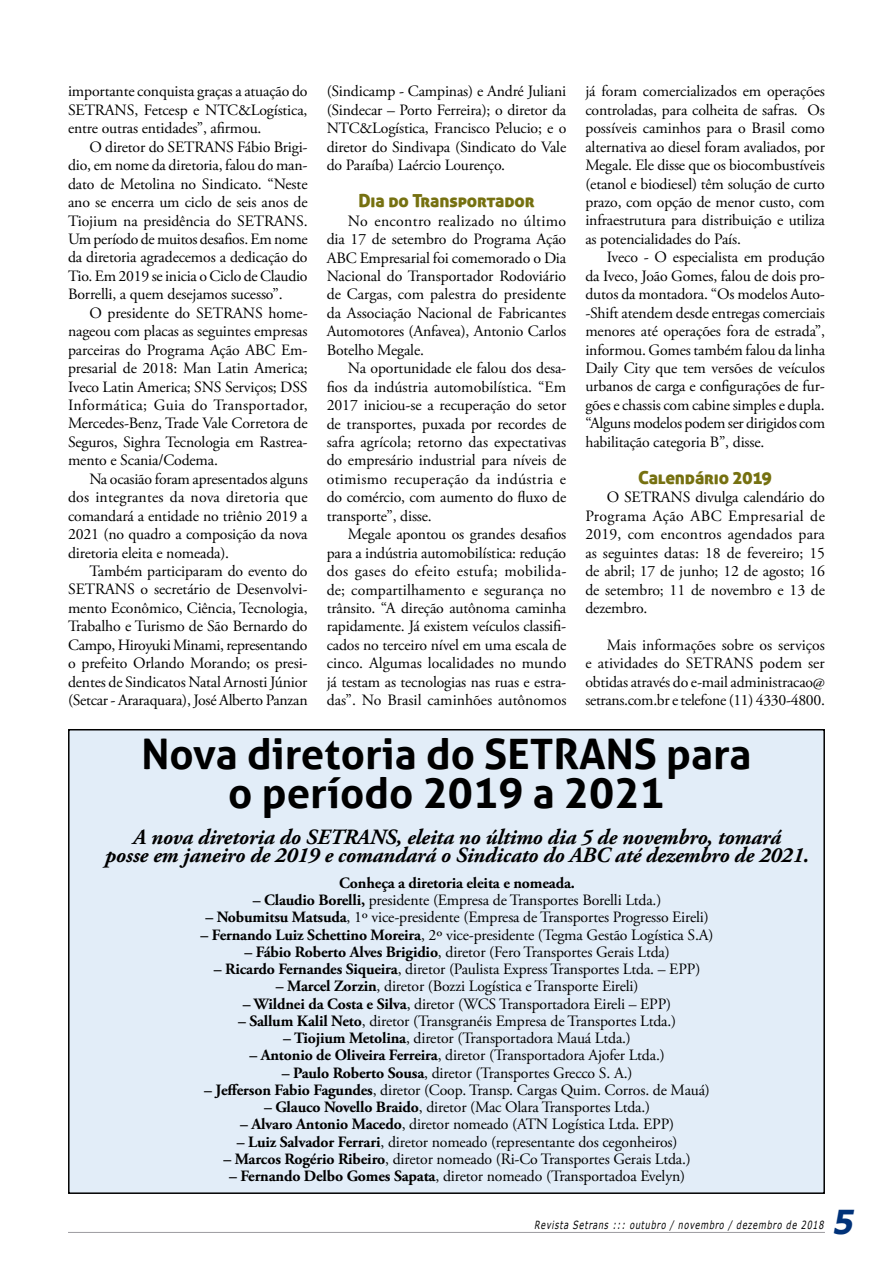
<style>
.page{position:relative;width:893px;height:1263px;background:#fff}
.page>*{position:absolute;margin:0;border:0;box-sizing:border-box;transform-origin:0 0}
.t1{font:700 42px/39px "Aller";color:#000;text-align:center}
.t2{font:italic 700 33px "Verdana";color:#003279;scale:.9 1}
.t3{font:italic 700 21.75px/17.2px "Adobe Garamond Pro";letter-spacing:-.01em;color:#000;text-align:center}
.t4{font:18px "Aller Display";letter-spacing:-.01em;color:#767111}
.t5{font:15.75px/18.5px "Adobe Garamond Pro";letter-spacing:-.01em;color:#000;text-align:justify}
.t6{font:700 15.75px "Adobe Garamond Pro";letter-spacing:-.01em;color:#000}
.t7{font:italic 11.25px "Verdana";color:#000;scale:.71 1}
.s1{font-weight:700}
</style>
<div class="page">
<hr style="left:68px;top:1232px;width:757px;height:1px;background:#9c9ba0">
<div style="left:69px;top:730px;width:755px;height:463px;background:#e2edf8"></div>
<div style="left:68px;top:729px;width:757px;height:465px;border:2px solid #000"></div>
<p class="t5" style="left:68px;top:83px;width:241px">importante conquista graças a atuação do SETRANS, Fetcesp e NTC&amp;Logística, entre outras entidades”, afirmou.</p>
<p class="t5" style="left:68px;top:138px;width:241px;text-indent:21px">O diretor do SETRANS Fábio Brigi&shy;dio, em nome da diretoria, falou do man&shy;dato de Metolina no Sindicato. “Neste ano se encerra um ciclo de seis anos de Tiojium na presidência do SETRANS.<br>Um período de muitos desafios. Em nome da diretoria agradecemos a dedicação do Tio. Em 2019 se inicia o Ciclo de Claudio Borrelli, a quem desejamos sucesso”.</p>
<p class="t5" style="left:68px;top:304px;width:241px;text-indent:21px">O presidente do SETRANS home&shy;nageou com placas as seguintes empresas parceiras do Programa Ação ABC Em&shy;presarial de 2018: Man Latin America; Iveco Latin America; SNS Serviços; DSS Informática; Guia do Transportador, Mercedes-Benz, Trade Vale Corretora de Seguros, Sighra Tecnologia em Rastrea&shy;mento e Scania/Codema.</p>
<p class="t5" style="left:68px;top:470px;width:241px;text-indent:21px">Na ocasião foram apresentados alguns dos integrantes da nova diretoria que comandará a entidade no triênio 2019 a 2021 (no quadro a composição da nova diretoria eleita e nomeada).</p>
<p class="t5" style="left:68px;top:562px;width:241px;text-indent:21px">Também participaram do evento do SETRANS o secretário de Desenvolvi&shy;mento Econômico, Ciência, Tecnologia, Trabalho e Turismo de São Bernardo do Campo, Hiroyuki Minami, representando o prefeito Orlando Morando; os presi&shy;dentes de Sindicatos Natal Arnosti Júnior (Setcar - Araraquara), José Alberto Panzan</p>
<p class="t5" style="left:327px;top:83px;width:241px">(Sindicamp - Campinas) e André Juliani (Sindecar – Porto Ferreira); o diretor da NTC&amp;Logística, Francisco Pelucio; e o diretor do Sindivapa (Sindicato do Vale do Paraíba) Laércio Lourenço.</p>
<p class="t4" style="left:358px;top:189px;width:178px">Dia do Transportador</p>
<p class="t5" style="left:327px;top:212px;width:241px;text-indent:21px">No encontro realizado no último dia 17 de setembro do Programa Ação ABC Empresarial foi comemorado o Dia Nacional do Transportador Rodoviário de Cargas, com palestra do presidente da Associação Nacional de Fabricantes Automotores (Anfavea), Antonio Carlos Botelho Megale.</p>
<p class="t5" style="left:327px;top:360px;width:241px;text-indent:21px">Na oportunidade ele falou dos desa&shy;fios da indústria automobilística. “Em 2017 iniciou-se a recuperação do setor de transportes, puxada por recordes de safra agrícola; retorno das expectativas do empresário industrial para níveis de otimismo recuperação da indústria e do comércio, com aumento do fluxo de transporte”, disse.</p>
<p class="t5" style="left:327px;top:525px;width:241px;text-indent:21px">Megale apontou os grandes desafios para a indústria automobilística: redução dos gases do efeito estufa; mobilida&shy;de; compartilhamento e segurança no trânsito. “A direção autônoma caminha rapidamente. Já existem veículos classifi&shy;cados no terceiro nível em uma escala de cinco. Algumas localidades no mundo já testam as tecnologias nas ruas e estra&shy;das”. No Brasil caminhões autônomos</p>
<p class="t5" style="left:585px;top:83px;width:241px">já foram comercializados em operações controladas, para colheita de safras. Os possíveis caminhos para o Brasil como alternativa ao diesel foram avaliados, por Megale. Ele disse que os biocombustíveis (etanol e biodiesel) têm solução de curto prazo, com opção de menor custo, com infraestrutura para distribuição e utiliza as potencialidades do País.</p>
<p class="t5" style="left:585px;top:249px;width:241px;text-indent:21px">Iveco - O especialista em produção da Iveco, João Gomes, falou de dois pro&shy;dutos da montadora. “Os modelos Auto--Shift atendem desde entregas comerciais menores até operações fora de estrada”, informou. Gomes também falou da linha Daily City que tem versões de veículos urbanos de carga e configurações de fur&shy;gões e chassis com cabine simples e dupla. “Alguns modelos podem ser dirigidos com habilitação categoria B”, disse.</p>
<p class="t4" style="left:638px;top:466px;width:136px">Calendário 2019</p>
<p class="t5" style="left:585px;top:489px;width:241px;text-indent:21px">O SETRANS divulga calendário do Programa Ação ABC Empresarial de 2019, com encontros agendados para as seguintes datas: 18 de fevereiro; 15 de abril; 17 de junho; 12 de agosto; 16 de setembro; 11 de novembro e 13 de dezembro.</p>
<p class="t5" style="left:585px;top:636px;width:241px;text-indent:21px">Mais informações sobre os serviços e atividades do SETRANS podem ser obtidas através do e-mail administracao@ setrans.com.br e telefone (11) 4330-4800.</p>
<h1 class="t1" style="left:142px;top:734px;width:611px">Nova diretoria do SETRANS para o período 2019 a 2021</h1>
<h3 class="t3" style="left:105px;top:829px;width:705px">A nova diretoria do SETRANS, eleita no último dia 5 de novembro, tomará<br>posse em janeiro de 2019 e comandará o Sindicato do ABC até dezembro de 2021.</h3>
<p class="t6" style="left:339px;top:874px;width:237px">Conheça a diretoria eleita e nomeada.</p>
<p class="t5" style="left:253px;top:891px;width:410px"><span class="s1">– Claudio Borelli,</span> presidente (Empresa de Transportes Borelli Ltda.)</p>
<p class="t5" style="left:205px;top:909px;width:505px"><span class="s1">– Nobumitsu Matsuda</span>, 1º vice-presidente (Empresa de Transportes Progresso Eireli)</p>
<p class="t5" style="left:201px;top:926px;width:515px"><span class="s1">– Fernando Luiz Schettino Moreira</span>, 2º vice-presidente (Tegma Gestão Logística S.A)</p>
<p class="t5" style="left:244px;top:943px;width:427px"><span class="s1">– Fábio Roberto Alves Brigidio</span>, diretor (Fero Transportes Gerais Ltda)</p>
<p class="t5" style="left:214px;top:960px;width:488px"><span class="s1">– Ricardo Fernandes Siqueira</span>, diretor (Paulista Express Transportes Ltda. – EPP)</p>
<p class="t5" style="left:276px;top:978px;width:364px"><span class="s1">– Marcel Zorzin</span>, diretor (Bozzi Logística e Transporte Eireli)</p>
<p class="t5" style="left:243px;top:995px;width:430px"><span class="s1">– Wildnei da Costa e Silva</span>, diretor (WCS Transportadora Eireli – EPP)</p>
<p class="t5" style="left:238px;top:1012px;width:440px"><span class="s1">– Sallum Kalil Neto</span>, diretor (Transgranéis Empresa de Transportes Ltda.)</p>
<p class="t5" style="left:283px;top:1029px;width:349px"><span class="s1">– Tiojium Metolina</span>, diretor (Transportadora Mauá Ltda.)</p>
<p class="t5" style="left:249px;top:1047px;width:417px"><span class="s1">– Antonio de Oliveira Ferreira</span>, diretor (Transportadora Ajofer Ltda.)</p>
<p class="t5" style="left:282px;top:1064px;width:352px"><span class="s1">– Paulo Roberto Sousa</span>, diretor (Transportes Grecco S. A.)</p>
<p class="t5" style="left:204px;top:1081px;width:507px"><span class="s1">– Jefferson Fabio Fagundes</span>, diretor (Coop. Transp. Cargas Quim. Corros. de Mauá)</p>
<p class="t5" style="left:264px;top:1098px;width:388px"><span class="s1">– Glauco Novello Braido</span>, diretor (Mac Olara Transportes Ltda.)</p>
<p class="t5" style="left:240px;top:1116px;width:436px"><span class="s1">– Alvaro Antonio Macedo</span>, diretor nomeado (ATN Logística Ltda. EPP)</p>
<p class="t5" style="left:237px;top:1133px;width:442px"><span class="s1">– Luiz Salvador Ferrari</span>, diretor nomeado (representante dos cegonheiros)</p>
<p class="t5" style="left:223px;top:1150px;width:469px"><span class="s1">– Marcos Rogério Ribeiro</span>, diretor nomeado (Ri-Co Transportes Gerais Ltda.)</p>
<p class="t5" style="left:229px;top:1167px;width:458px"><span class="s1">– Fernando Delbo Gomes Sapata</span>, diretor nomeado (Transportadoa Evelyn)</p>
<p class="t7" style="left:534px;top:1217px;width:413px">Revista Setrans ::: outubro / novembro / dezembro de 2018</p>
<h2 class="t2" style="left:831px;top:1198px;width:34px">5</h2>
</div>
